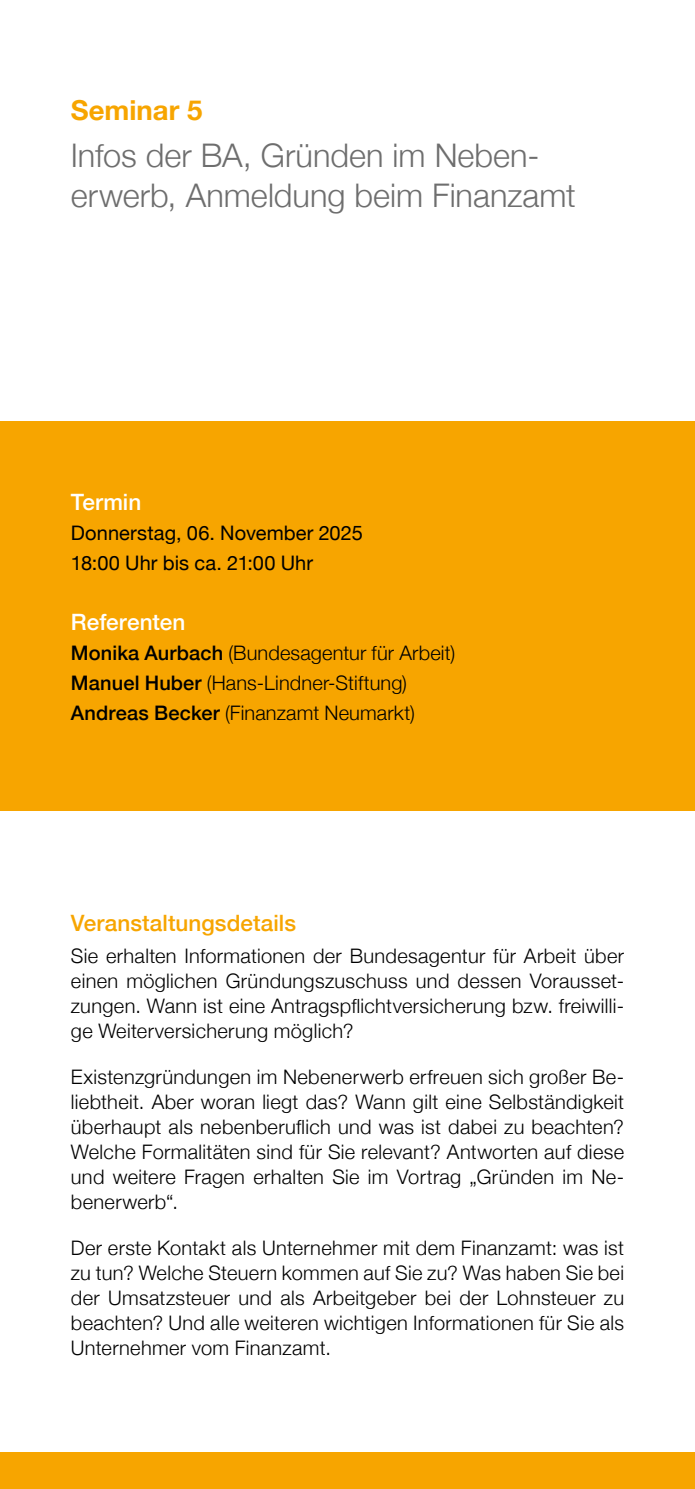
<style>
.page{position:relative;width:695px;height:1489px;background:#fff}
.page>*{position:absolute;margin:0;border:0;box-sizing:border-box;transform-origin:0 0}
.t1{font:300 32.5px/40px "Helvetica Neue";color:#6e6e6e}
.t2{font:700 27.5px "Helvetica Neue";color:#f7a500}
.t3{font:500 22.5px "Helvetica Neue";letter-spacing:.005em;color:#f7a500}
.t4{font:500 22.5px "Helvetica Neue";color:#fff}
.t5{font:300 20px/25px "Helvetica Neue";letter-spacing:.015em;color:#000;text-align:justify}
.t6{font:20px/30px "Helvetica Neue";letter-spacing:.005em;color:#000}
.s1{font-weight:500}
</style>
<div class="page">
<div style="left:0;top:1452px;width:694px;height:36px;background:#f7a500"></div>
<div style="left:0;top:420px;width:694px;height:390px;background:#f7a500"></div>
<h2 class="t2" style="left:71px;top:89px;width:133px">Seminar 5</h2>
<h1 class="t1" style="left:71px;top:133px;width:506px">Infos der BA, Gründen im Neben&shy;erwerb, Anmeldung beim Finanzamt</h1>
<p class="t4" style="left:71px;top:484px;width:72px">Termin</p>
<p class="t6" style="left:71px;top:519px;width:293px">Donnerstag, 06. November 2025<br>18:00 Uhr bis ca. 21:00 Uhr</p>
<p class="t4" style="left:71px;top:604px;width:116px">Referenten</p>
<p class="t5" style="left:71px;top:636px;width:386px;line-height:30px;text-align:left"><span class="s1">Monika Aurbach</span> (Bundesagentur für Arbeit)<br><span class="s1">Manuel Huber</span> (Hans-Lindner-Stiftung)<br><span class="s1">Andreas Becker</span> (Finanzamt Neumarkt)</p>
<p class="t3" style="left:71px;top:904px;width:226px">Veranstaltungsdetails</p>
<p class="t5" style="left:71px;top:941px;width:554px">Sie erhalten Informationen der Bundesagentur für Arbeit über einen möglichen Gründungszuschuss und dessen Vorausset&shy;zungen. Wann ist eine Antragspflichtversicherung bzw. freiwilli&shy;ge Weiterversicherung möglich?</p>
<p class="t5" style="left:71px;top:1062px;width:554px">Existenzgründungen im Nebenerwerb erfreuen sich großer Be&shy;liebtheit. Aber woran liegt das? Wann gilt eine Selbständigkeit überhaupt als nebenberuflich und was ist dabei zu beachten?<br>Welche Formalitäten sind für Sie relevant? Antworten auf diese und weitere Fragen erhalten Sie im Vortrag „Gründen im Ne&shy;benerwerb“.</p>
<p class="t5" style="left:71px;top:1234px;width:554px">Der erste Kontakt als Unternehmer mit dem Finanzamt: was ist zu tun? Welche Steuern kommen auf Sie zu? Was haben Sie bei der Umsatzsteuer und als Arbeitgeber bei der Lohnsteuer zu beachten? Und alle weiteren wichtigen Informationen für Sie als Unternehmer vom Finanzamt.</p>
</div>
